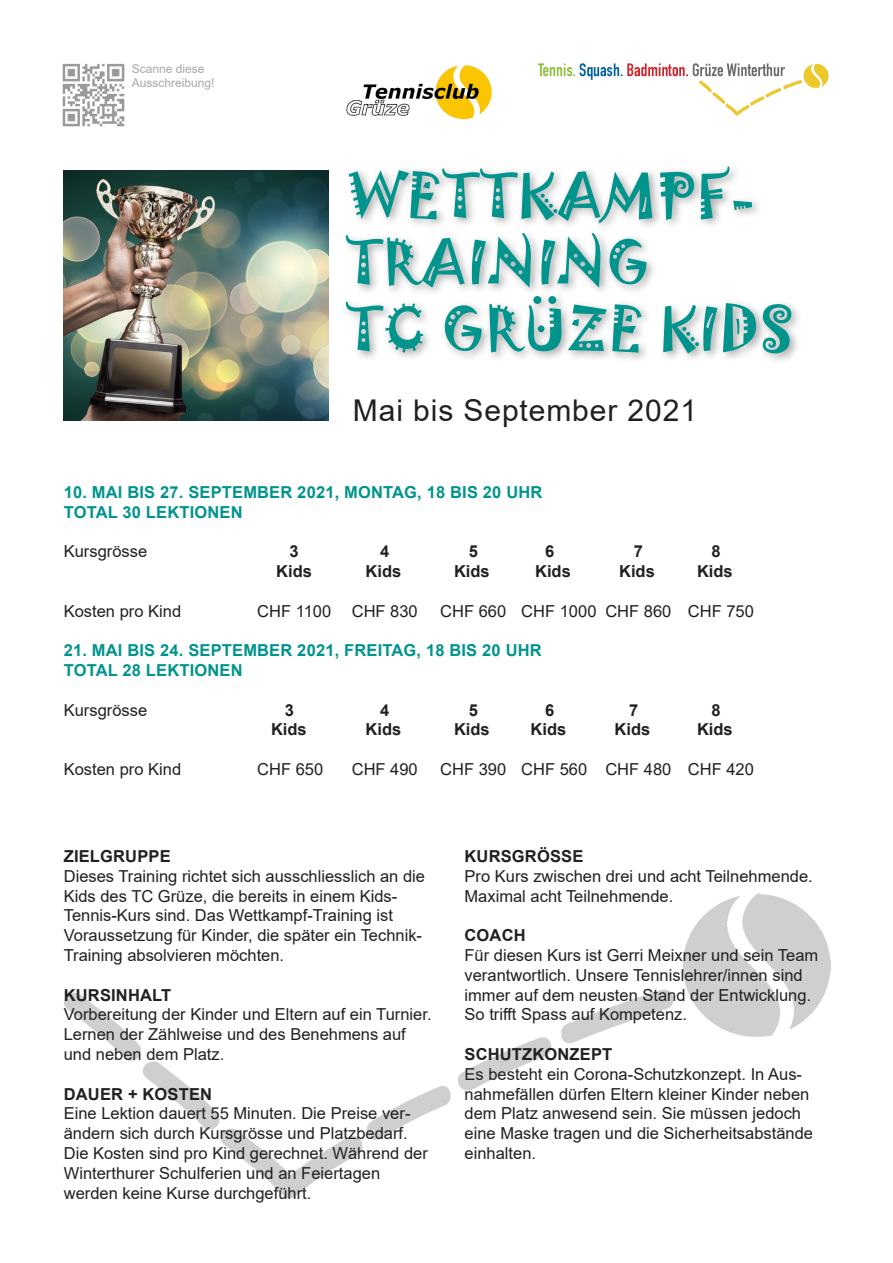
<style>
.page{position:relative;width:893px;height:1263px;background:#fff}
.page>*{position:absolute;margin:0;border:0;box-sizing:border-box;transform-origin:0 0}
.t1{font:55.5px "Jokerman";letter-spacing:.03em;color:#00948d}
.t2{font:30px "Arial";letter-spacing:.03em;color:#231f20}
.t3{font:16.5px/19.8px "Arial";color:#231f20}
.t4{font:700 16.5px "Arial";letter-spacing:.01em;color:#231f20}
.t5{font:700 16.5px "Arial";letter-spacing:.01em;color:#00948d}
.t6{font:12px/14.4px "Arial";color:#a8a9ad}
</style>
<div class="page">
<img style="left:64px;top:170px;width:264px;height:251px">
<img style="left:538px;top:63px;width:291px;height:53px">
<div style="left:341px;top:162px;width:461px;height:203px;background:#231f20;opacity:.39"></div>
<img style="left:64px;top:893px;width:767px;height:305px">
<img style="left:346px;top:65px;width:146px;height:55px">
<img style="left:62px;top:63px;width:63px;height:64px">
<p class="t6" style="left:132px;top:61px;width:84px">Scanne diese<br>Ausschreibung!</p>
<p class="t1" style="left:345px;top:157px;width:412px">WETTKAMPF-</p>
<p class="t1" style="left:345px;top:223px;width:305px">TRAINING</p>
<p class="t1" style="left:345px;top:290px;width:449px">TC GRÜZE KIDS</p>
<p class="t2" style="left:353px;top:389px;width:346px">Mai bis September 2021</p>
<p class="t5" style="left:64px;top:480px;width:480px">10. MAI BIS 27. SEPTEMBER 2021, MONTAG, 18 BIS 20 UHR</p>
<p class="t5" style="left:64px;top:500px;width:180px">TOTAL 30 LEKTIONEN</p>
<p class="t3" style="left:64px;top:541px;width:85px">Kursgrösse</p>
<p class="t4" style="left:289px;top:540px;width:11px">3</p>
<p class="t4" style="left:380px;top:540px;width:11px">4</p>
<p class="t4" style="left:469px;top:540px;width:11px">5</p>
<p class="t4" style="left:545px;top:540px;width:11px">6</p>
<p class="t4" style="left:634px;top:540px;width:11px">7</p>
<p class="t4" style="left:712px;top:540px;width:11px">8</p>
<p class="t4" style="left:276px;top:560px;width:37px">Kids</p>
<p class="t4" style="left:366px;top:560px;width:37px">Kids</p>
<p class="t4" style="left:454px;top:560px;width:37px">Kids</p>
<p class="t4" style="left:535px;top:560px;width:37px">Kids</p>
<p class="t4" style="left:619px;top:560px;width:37px">Kids</p>
<p class="t4" style="left:697px;top:560px;width:37px">Kids</p>
<p class="t3" style="left:64px;top:601px;width:119px">Kosten pro Kind</p>
<p class="t3" style="left:257px;top:601px;width:162px">CHF 1100 CHF 830</p>
<p class="t3" style="left:440px;top:601px;width:315px">CHF 660 CHF 1000 CHF 860 CHF 750</p>
<p class="t5" style="left:64px;top:639px;width:479px">21. MAI BIS 24. SEPTEMBER 2021, FREITAG, 18 BIS 20 UHR</p>
<p class="t5" style="left:64px;top:659px;width:180px">TOTAL 28 LEKTIONEN</p>
<p class="t3" style="left:64px;top:700px;width:85px">Kursgrösse</p>
<p class="t4" style="left:285px;top:698px;width:11px">3</p>
<p class="t4" style="left:380px;top:698px;width:11px">4</p>
<p class="t4" style="left:469px;top:698px;width:11px">5</p>
<p class="t4" style="left:545px;top:698px;width:11px">6</p>
<p class="t4" style="left:629px;top:698px;width:11px">7</p>
<p class="t4" style="left:712px;top:698px;width:11px">8</p>
<p class="t4" style="left:271px;top:718px;width:37px">Kids</p>
<p class="t4" style="left:366px;top:718px;width:37px">Kids</p>
<p class="t4" style="left:454px;top:718px;width:37px">Kids</p>
<p class="t4" style="left:530px;top:718px;width:37px">Kids</p>
<p class="t4" style="left:614px;top:718px;width:37px">Kids</p>
<p class="t4" style="left:697px;top:718px;width:37px">Kids</p>
<p class="t3" style="left:64px;top:759px;width:119px">Kosten pro Kind</p>
<p class="t3" style="left:257px;top:759px;width:68px">CHF 650</p>
<p class="t3" style="left:352px;top:759px;width:68px">CHF 490</p>
<p class="t3" style="left:440px;top:759px;width:315px">CHF 390 CHF 560 CHF 480 CHF 420</p>
<p class="t4" style="left:64px;top:844px;width:108px">ZIELGRUPPE</p>
<p class="t3" style="left:64px;top:866px;width:363px">Dieses Training richtet sich ausschliesslich an die Kids des TC Grüze, die bereits in einem Kids-Tennis-Kurs sind. Das Wettkampf-Training ist Voraussetzung für Kinder, die später ein Technik-Training absolvieren möchten.</p>
<p class="t4" style="left:64px;top:983px;width:109px">KURSINHALT</p>
<p class="t3" style="left:64px;top:1005px;width:369px">Vorbereitung der Kinder und Eltern auf ein Turnier.<br>Lernen der Zählweise und des Benehmens auf und neben dem Platz.</p>
<p class="t4" style="left:64px;top:1082px;width:150px">DAUER + KOSTEN</p>
<p class="t3" style="left:64px;top:1104px;width:366px">Eine Lektion dauert 55 Minuten. Die Preise ver&shy;ändern sich durch Kursgrösse und Platzbedarf.<br>Die Kosten sind pro Kind gerechnet. Während der Winterthurer Schulferien und an Feiertagen werden keine Kurse durchgeführt.</p>
<p class="t4" style="left:465px;top:844px;width:120px">KURSGRÖSSE</p>
<p class="t3" style="left:465px;top:866px;width:350px">Pro Kurs zwischen drei und acht Teilnehmende.<br>Maximal acht Teilnehmende.</p>
<p class="t4" style="left:465px;top:924px;width:63px">COACH</p>
<p class="t3" style="left:465px;top:945px;width:355px">Für diesen Kurs ist Gerri Meixner und sein Team verantwortlich. Unsere Tennislehrer/innen sind immer auf dem neusten Stand der Entwicklung.<br>So trifft Spass auf Kompetenz.</p>
<p class="t4" style="left:465px;top:1042px;width:149px">SCHUTZKONZEPT</p>
<p class="t3" style="left:465px;top:1064px;width:350px">Es besteht ein Corona-Schutzkonzept. In Aus&shy;nahmefällen dürfen Eltern kleiner Kinder neben dem Platz anwesend sein. Sie müssen jedoch eine Maske tragen und die Sicherheitsabstände einhalten.</p>
</div>
